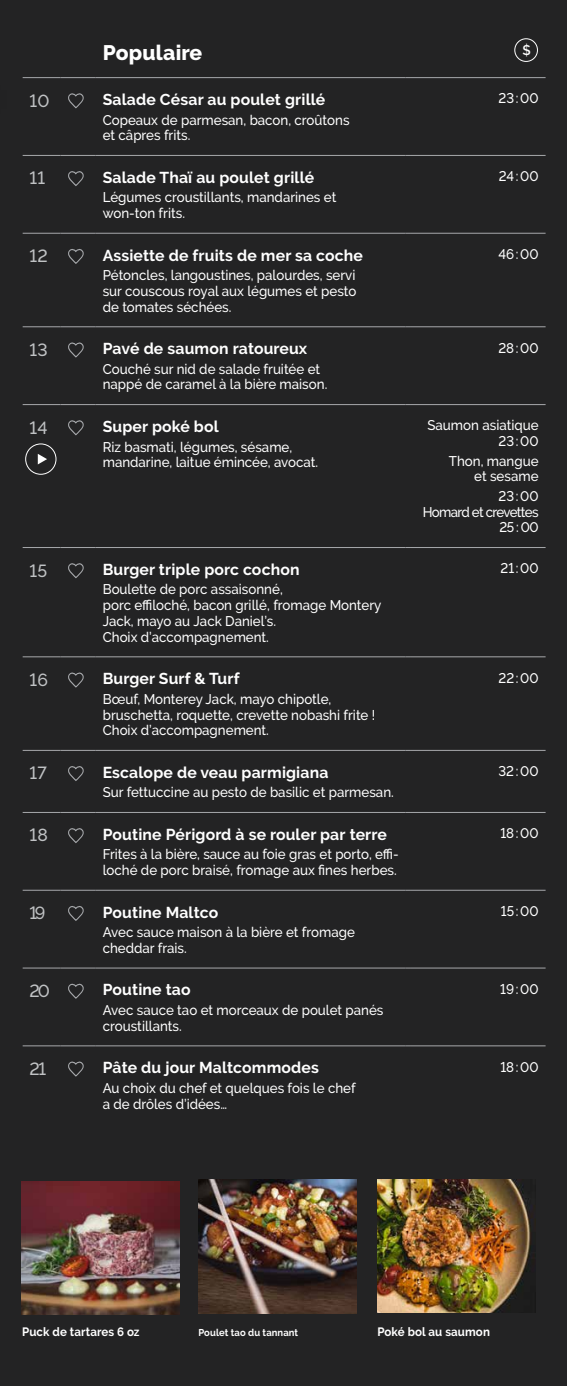
<style>
.page{position:relative;width:567px;height:1386px;background:#232324}
.page>*{position:absolute;margin:0;border:0;box-sizing:border-box;transform-origin:0 0}
.t1{font:800 21px "Raleway";letter-spacing:.01em;color:#fff}
.t2{font:500 17.5px "Raleway";letter-spacing:.01em;color:#c0c2c4}
.t3{font:700 15.75px "Raleway";letter-spacing:.01em;color:#fff}
.t4{font:500 14px/15.8px "Raleway";color:#fff;scale:.95 1}
.t5{font:500 14px/15.8px "Raleway";letter-spacing:-.05em;color:#fff;text-align:right;scale:.95 1}
.t6{font:600 14px "Raleway";color:#fff;scale:.95 1}
.t7{font:700 12.08px "Raleway";letter-spacing:.01em;color:#fff;scale:.95 1}
.t8{font:700 9.97px "Raleway";letter-spacing:.01em;color:#fff;scale:.95 1}
</style>
<div class="page">
<hr style="left:23px;top:77px;width:37px;height:1px;background:#a7a9ac">
<hr style="left:60px;top:77px;width:36px;height:1px;background:#a7a9ac">
<hr style="left:96px;top:77px;width:310px;height:1px;background:#a7a9ac">
<hr style="left:411px;top:77px;width:135px;height:1px;background:#a7a9ac">
<hr style="left:23px;top:155px;width:37px;height:1px;background:#a7a9ac">
<hr style="left:60px;top:155px;width:36px;height:1px;background:#a7a9ac">
<hr style="left:96px;top:155px;width:310px;height:1px;background:#a7a9ac">
<hr style="left:411px;top:155px;width:135px;height:1px;background:#a7a9ac">
<hr style="left:23px;top:233px;width:37px;height:1px;background:#a7a9ac">
<hr style="left:60px;top:233px;width:36px;height:1px;background:#a7a9ac">
<hr style="left:96px;top:233px;width:310px;height:1px;background:#a7a9ac">
<hr style="left:411px;top:233px;width:135px;height:1px;background:#a7a9ac">
<hr style="left:23px;top:326px;width:37px;height:1px;background:#a7a9ac">
<hr style="left:60px;top:326px;width:36px;height:1px;background:#a7a9ac">
<hr style="left:96px;top:326px;width:310px;height:1px;background:#a7a9ac">
<hr style="left:411px;top:326px;width:135px;height:1px;background:#a7a9ac">
<hr style="left:23px;top:404px;width:37px;height:1px;background:#a7a9ac">
<hr style="left:60px;top:404px;width:36px;height:1px;background:#a7a9ac">
<hr style="left:96px;top:404px;width:310px;height:1px;background:#a7a9ac">
<hr style="left:411px;top:404px;width:135px;height:1px;background:#a7a9ac">
<hr style="left:23px;top:547px;width:37px;height:1px;background:#a7a9ac">
<hr style="left:60px;top:547px;width:36px;height:1px;background:#a7a9ac">
<hr style="left:96px;top:547px;width:310px;height:1px;background:#a7a9ac">
<hr style="left:411px;top:547px;width:135px;height:1px;background:#a7a9ac">
<hr style="left:23px;top:656px;width:37px;height:1px;background:#a7a9ac">
<hr style="left:60px;top:656px;width:36px;height:1px;background:#a7a9ac">
<hr style="left:96px;top:656px;width:310px;height:1px;background:#a7a9ac">
<hr style="left:411px;top:656px;width:135px;height:1px;background:#a7a9ac">
<hr style="left:23px;top:750px;width:37px;height:1px;background:#a7a9ac">
<hr style="left:60px;top:750px;width:36px;height:1px;background:#a7a9ac">
<hr style="left:96px;top:750px;width:310px;height:1px;background:#a7a9ac">
<hr style="left:411px;top:750px;width:135px;height:1px;background:#a7a9ac">
<hr style="left:23px;top:812px;width:37px;height:1px;background:#a7a9ac">
<hr style="left:60px;top:812px;width:36px;height:1px;background:#a7a9ac">
<hr style="left:96px;top:812px;width:310px;height:1px;background:#a7a9ac">
<hr style="left:411px;top:812px;width:135px;height:1px;background:#a7a9ac">
<hr style="left:23px;top:890px;width:37px;height:1px;background:#a7a9ac">
<hr style="left:60px;top:890px;width:36px;height:1px;background:#a7a9ac">
<hr style="left:96px;top:890px;width:310px;height:1px;background:#a7a9ac">
<hr style="left:411px;top:890px;width:135px;height:1px;background:#a7a9ac">
<hr style="left:23px;top:968px;width:37px;height:1px;background:#a7a9ac">
<hr style="left:60px;top:968px;width:36px;height:1px;background:#a7a9ac">
<hr style="left:96px;top:968px;width:310px;height:1px;background:#a7a9ac">
<hr style="left:411px;top:968px;width:135px;height:1px;background:#a7a9ac">
<hr style="left:23px;top:1045px;width:37px;height:1px;background:#a7a9ac">
<hr style="left:60px;top:1045px;width:36px;height:1px;background:#a7a9ac">
<hr style="left:96px;top:1045px;width:310px;height:1px;background:#a7a9ac">
<hr style="left:411px;top:1045px;width:135px;height:1px;background:#a7a9ac">
<div style="left:514px;top:38px;width:24px;height:24px;border:1px solid #fff;border-radius:50%"></div>
<svg style="left:68px;top:93px;width:16px;height:16px"></svg>
<svg style="left:68px;top:171px;width:16px;height:15px"></svg>
<svg style="left:68px;top:249px;width:16px;height:15px"></svg>
<svg style="left:68px;top:342px;width:16px;height:16px"></svg>
<svg style="left:68px;top:420px;width:16px;height:16px"></svg>
<svg style="left:68px;top:563px;width:16px;height:16px"></svg>
<svg style="left:68px;top:672px;width:16px;height:16px"></svg>
<svg style="left:68px;top:766px;width:16px;height:15px"></svg>
<svg style="left:68px;top:828px;width:16px;height:15px"></svg>
<svg style="left:68px;top:906px;width:16px;height:15px"></svg>
<svg style="left:68px;top:983px;width:16px;height:16px"></svg>
<svg style="left:68px;top:1061px;width:16px;height:16px"></svg>
<div style="left:25px;top:444px;width:31px;height:31px;border:1px solid #fff;border-radius:50%"></div>
<svg style="left:38px;top:454px;width:9px;height:10px"></svg>
<img style="left:199px;top:1180px;width:158px;height:134px">
<img style="left:378px;top:1180px;width:158px;height:133px">
<img style="left:22px;top:1182px;width:158px;height:133px">
<h1 class="t1" style="left:103px;top:41px;width:101px">Populaire</h1>
<p class="t6" style="left:522px;top:42px;width:10px">$</p>
<p class="t2" style="left:30px;top:90px;width:21px">10</p>
<p class="t3" style="left:103px;top:90px;width:224px">Salade César au poulet grillé</p>
<p class="t4" style="left:103px;top:112px;width:261px">Copeaux de parmesan, bacon, croûtons et câpres frits.</p>
<p class="t2" style="left:30px;top:168px;width:17px">11</p>
<p class="t3" style="left:103px;top:168px;width:213px">Salade Thaï au poulet grillé</p>
<p class="t4" style="left:103px;top:190px;width:247px">Légumes croustillants, mandarines et won-ton frits.</p>
<p class="t2" style="left:30px;top:246px;width:20px">12</p>
<p class="t3" style="left:103px;top:246px;width:262px">Assiette de fruits de mer sa coche</p>
<p class="t4" style="left:103px;top:267px;width:269px;text-align:justify">Pétoncles, langoustines, palourdes, servi sur couscous royal aux légumes et pesto de tomates séchées.</p>
<p class="t2" style="left:30px;top:340px;width:20px">13</p>
<p class="t3" style="left:103px;top:340px;width:206px">Pavé de saumon ratoureux</p>
<p class="t4" style="left:103px;top:361px;width:238px">Couché sur nid de salade fruitée et nappé de caramel à la bière maison.</p>
<p class="t2" style="left:30px;top:417px;width:19px">14</p>
<p class="t3" style="left:103px;top:417px;width:117px">Super poké bol</p>
<p class="t4" style="left:103px;top:439px;width:228px">Riz basmati, légumes, sésame, mandarine, laitue émincée, avocat.</p>
<p class="t2" style="left:30px;top:560px;width:19px">15</p>
<p class="t3" style="left:103px;top:560px;width:198px">Burger triple porc cochon</p>
<p class="t4" style="left:103px;top:582px;width:295px">Boulette de porc assaisonné,<br>porc effiloché, bacon grillé, fromage Montery<br>Jack, mayo au Jack Daniel’s.<br>Choix d’accompagnement.</p>
<p class="t2" style="left:30px;top:670px;width:20px">16</p>
<p class="t3" style="left:103px;top:670px;width:138px">Burger Surf &amp; Turf</p>
<p class="t4" style="left:103px;top:691px;width:288px">Bœuf, Monterey Jack, mayo chipotle, bruschetta, roquette, crevette nobashi frite !<br>Choix d’accompagnement.</p>
<p class="t2" style="left:30px;top:763px;width:19px">17</p>
<p class="t3" style="left:103px;top:763px;width:227px">Escalope de veau parmigiana</p>
<p class="t4" style="left:103px;top:785px;width:308px">Sur fettuccine au pesto de basilic et parmesan.</p>
<p class="t2" style="left:30px;top:825px;width:20px">18</p>
<p class="t3" style="left:103px;top:825px;width:286px">Poutine Périgord à se rouler par terre</p>
<p class="t4" style="left:103px;top:847px;width:313px">Frites à la bière, sauce au foie gras et porto, effi&shy;loché de porc braisé, fromage aux fines herbes.</p>
<p class="t2" style="left:30px;top:903px;width:17px">19</p>
<p class="t3" style="left:103px;top:903px;width:117px">Poutine Maltco</p>
<p class="t4" style="left:103px;top:924px;width:267px">Avec sauce maison à la bière et fromage cheddar frais.</p>
<p class="t2" style="left:30px;top:981px;width:22px">20</p>
<p class="t3" style="left:103px;top:981px;width:89px">Poutine tao</p>
<p class="t4" style="left:103px;top:1002px;width:297px">Avec sauce tao et morceaux de poulet panés croustillants.</p>
<p class="t2" style="left:30px;top:1059px;width:18px">21</p>
<p class="t3" style="left:103px;top:1059px;width:218px">Pâte du jour Maltcommodes</p>
<p class="t4" style="left:103px;top:1080px;width:268px">Au choix du chef et quelques fois le chef a de drôles d’idées…</p>
<p class="t4" style="left:499px;top:91px;width:44px">23:00</p>
<p class="t4" style="left:499px;top:168px;width:43px">24:00</p>
<p class="t4" style="left:499px;top:246px;width:44px">46:00</p>
<p class="t4" style="left:498px;top:340px;width:44px">28:00</p>
<p class="t4" style="left:427px;top:418px;width:118px;text-align:right">Saumon asiatique<br>23:00</p>
<p class="t4" style="left:449px;top:453px;width:96px;text-align:right">Thon, mangue et sesame</p>
<p class="t5" style="left:423px;top:488px;width:123px">23:00<br>Homard et crevettes<br>25 : 00</p>
<p class="t4" style="left:501px;top:560px;width:42px">21:00</p>
<p class="t4" style="left:499px;top:670px;width:44px">22:00</p>
<p class="t4" style="left:498px;top:763px;width:44px">32:00</p>
<p class="t4" style="left:500px;top:825px;width:42px">18:00</p>
<p class="t4" style="left:501px;top:903px;width:41px">15:00</p>
<p class="t4" style="left:500px;top:981px;width:42px">19:00</p>
<p class="t4" style="left:500px;top:1059px;width:42px">18:00</p>
<p class="t7" style="left:22px;top:1325px;width:125px">Puck de tartares 6 oz</p>
<p class="t8" style="left:198px;top:1327px;width:107px">Poulet tao du tannant</p>
<p class="t7" style="left:377px;top:1325px;width:120px">Poké bol au saumon</p>
</div>
